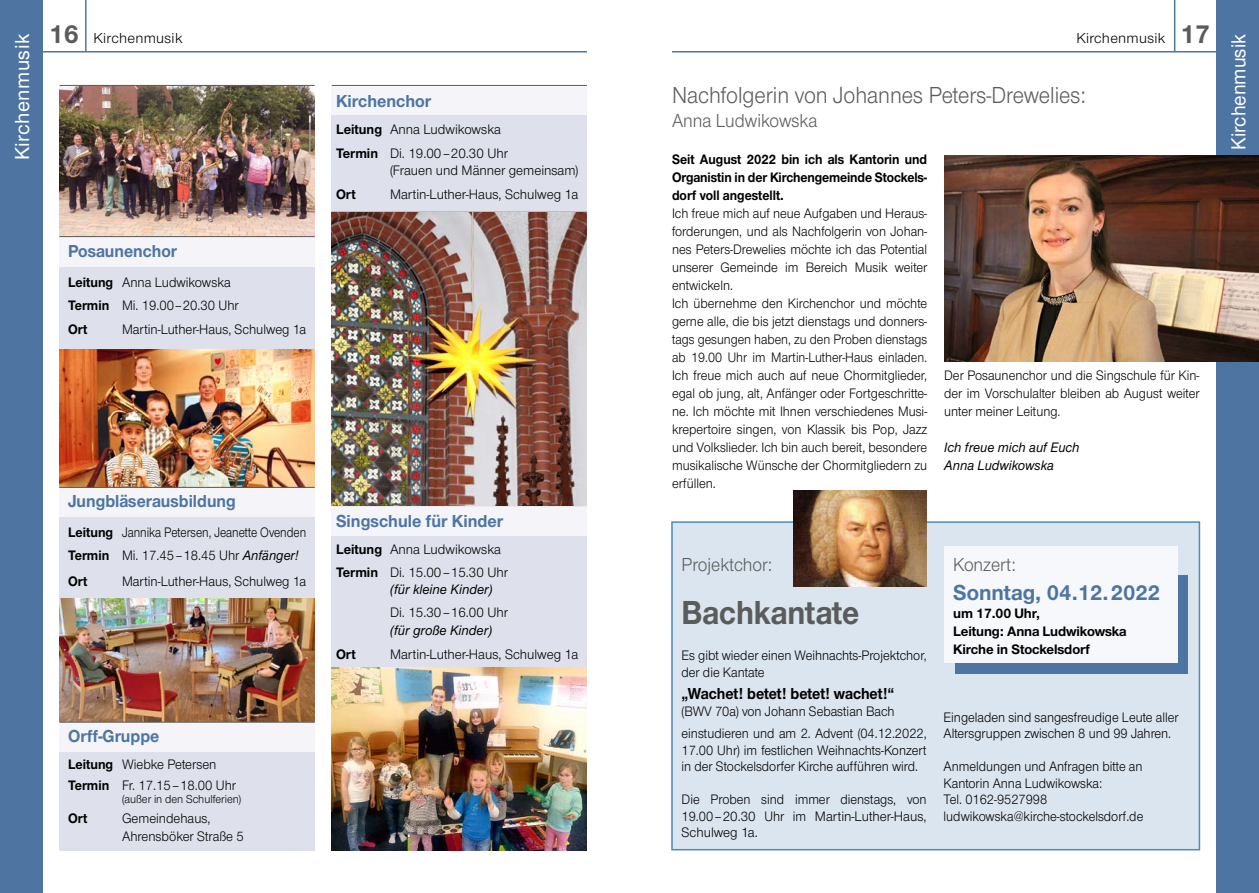
<style>
.page{position:relative;width:1259px;height:893px;background:#fff}
.page>*{position:absolute;margin:0;border:0;box-sizing:border-box;transform-origin:0 0}
.t1{font:700 34.5px "Nordelbica";color:#5a5c5b;scale:.92 1}
.t2{font:700 27px "Nordelbica";color:#5a5c5b}
.t3{font:24px "Nordelbica";color:#5a5c5b;scale:.92 1}
.t4{font:700 22.5px "Nordelbica";color:#4e75a2}
.t5{font:500 21px "Nordelbica";letter-spacing:.005em;color:#fff}
.t6{font:500 21px "Nordelbica";letter-spacing:.005em;color:#fff;scale:.95 1}
.t7{font:19.5px "Nordelbica";color:#5a5c5b;scale:.92 1}
.t8{font:700 18px "Nordelbica";color:#4e75a2;scale:.94 1}
.t9{font:700 18px "Nordelbica";color:#4e75a2;scale:.96 1}
.t10{font:700 16.5px "Nordelbica";letter-spacing:-.005em;color:#000;scale:.92 1}
.t11{font:15px "Nordelbica";letter-spacing:.02em;color:#000}
.t12{font:14.25px/18px "Nordelbica";color:#000;scale:.92 1}
.t13{font:14.25px/23.2px "Nordelbica";color:#000;scale:.96 1}
.t14{font:14.25px/23.7px "Nordelbica";color:#000;scale:.94 1}
.t15{font:700 14.25px/18px "Nordelbica";letter-spacing:-.01em;color:#000;text-align:justify;scale:.92 1}
.t16{font:14.25px/23.2px "Nordelbica";color:#000;scale:.85 1}
.t17{font:700 14.25px/18px "Nordelbica";letter-spacing:-.01em;color:#000}
.t18{font:italic 500 14.25px/18px "Nordelbica";color:#000;scale:.95 1}
.t19{font:italic 500 14.25px "Nordelbica";color:#000;scale:.96 1}
.t20{font:700 14.25px "Nordelbica";letter-spacing:-.01em;color:#000;scale:.94 1}
.t21{font:700 14.25px "Nordelbica";letter-spacing:-.01em;color:#000;scale:.96 1}
.t22{font:12px "Nordelbica";color:#000;scale:.94 1}
.s1{font-weight:700;font-size:27px;color:#5a5c5b}
.s2{font-weight:700}
.s3{font-weight:500;font-style:italic}
</style>
<div class="page">
<div style="left:0;top:0;width:43px;height:893px;background:#4e75a2"></div>
<hr style="left:43px;top:51px;width:544px;height:2px;background:#4e75a2">
<hr style="left:85px;top:0;width:2px;height:51px;background:#4e75a2">
<div style="left:332px;top:85px;width:255px;height:765px;background:#dee1ec"></div>
<div style="left:332px;top:85px;width:255px;height:30px;background:#f4f4f9"></div>
<div style="left:332px;top:506px;width:255px;height:30px;background:#f4f4f9"></div>
<hr style="left:332px;top:85px;width:255px;height:1px;background:#5a5c5b">
<hr style="left:332px;top:212px;width:255px;height:1px;background:#5a5c5b">
<div style="left:60px;top:223px;width:255px;height:627px;background:#dee1ec"></div>
<div style="left:60px;top:237px;width:255px;height:30px;background:#f4f4f9"></div>
<div style="left:60px;top:487px;width:255px;height:30px;background:#f4f4f9"></div>
<div style="left:60px;top:723px;width:255px;height:29px;background:#f4f4f9"></div>
<img style="left:60px;top:598px;width:255px;height:124px">
<img style="left:60px;top:350px;width:255px;height:137px">
<img style="left:332px;top:668px;width:255px;height:182px">
<img style="left:60px;top:86px;width:255px;height:150px">
<div style="left:1216px;top:0;width:43px;height:893px;background:#4e75a2"></div>
<hr style="left:672px;top:51px;width:544px;height:2px;background:#4e75a2">
<hr style="left:1174px;top:0;width:1px;height:51px;background:#4e75a2">
<img style="left:944px;top:156px;width:315px;height:205px">
<hr style="left:60px;top:85px;width:255px;height:1px;background:#5a5c5b">
<hr style="left:60px;top:236px;width:255px;height:1px;background:#5a5c5b">
<hr style="left:60px;top:487px;width:255px;height:1px;background:#5a5c5b">
<div style="left:671px;top:521px;width:529px;height:329px;background:#dbe5f0;border:2px solid #4e8cb1"></div>
<div style="left:955px;top:575px;width:233px;height:98px;background:#4e75a2"></div>
<div style="left:943px;top:546px;width:234px;height:116px;background:#f6f8fb"></div>
<img style="left:793px;top:491px;width:133px;height:96px">
<hr style="left:60px;top:722px;width:255px;height:1px;background:#5a5c5b">
<img style="left:332px;top:213px;width:255px;height:293px">
<h3 class="t5" style="left:10px;top:160px;width:128px;rotate:-90deg">Kirchenmusik</h3>
<p class="t11" style="left:49px;top:29px;width:135px"><span class="s1">16</span> Kirchenmusik</p>
<p class="t8" style="left:68px;top:240px;width:117px">Posaunenchor</p>
<p class="t14" style="left:68px;top:271px;width:183px"><span class="s2">Leitung</span> Anna Ludwikowska<br><span class="s2">Termin</span> Mi. 19.00–20.30 Uhr<br><span class="s2">Ort</span></p>
<p class="t14" style="left:122px;top:318px;width:197px">Martin-Luther-Haus, Schulweg 1a</p>
<p class="t9" style="left:336px;top:91px;width:101px">Kirchenchor</p>
<p class="t13" style="left:336px;top:118px;width:181px"><span class="s2">Leitung</span> Anna Ludwikowska<br><span class="s2">Termin</span> Di. 19.00–20.30 Uhr</p>
<p class="t13" style="left:390px;top:159px;width:198px">(Frauen und Männer gemeinsam)</p>
<p class="t21" style="left:336px;top:186px;width:22px">Ort</p>
<p class="t13" style="left:390px;top:183px;width:197px">Martin-Luther-Haus, Schulweg 1a</p>
<p class="t8" style="left:68px;top:490px;width:180px">Jungbläserausbildung</p>
<p class="t16" style="left:68px;top:521px;width:282px"><span class="s2">Leitung</span> Jannika Petersen, Jeanette Ovenden<br><span class="s2">Termin</span> Mi. 17.45–18.45 Uhr <span class="s3">Anfänger!</span></p>
<p class="t20" style="left:68px;top:572px;width:22px">Ort</p>
<p class="t14" style="left:122px;top:569px;width:197px">Martin-Luther-Haus, Schulweg 1a</p>
<p class="t8" style="left:68px;top:725px;width:99px">Orff-Gruppe</p>
<p class="t14" style="left:68px;top:753px;width:180px;line-height:21px"><span class="s2">Leitung</span> Wiebke Petersen<br><span class="s2">Termin</span> Fr. 17.15–18.00 Uhr</p>
<p class="t22" style="left:122px;top:792px;width:128px">(außer in den Schulferien)</p>
<p class="t20" style="left:68px;top:810px;width:22px">Ort</p>
<p class="t14" style="left:122px;top:810px;width:131px;line-height:17.2px">Gemeindehaus,<br>Ahrensböker Straße 5</p>
<p class="t9" style="left:336px;top:510px;width:176px">Singschule für Kinder</p>
<p class="t13" style="left:336px;top:537px;width:181px"><span class="s2">Leitung</span> Anna Ludwikowska<br><span class="s2">Termin</span> Di. 15.00–15.30 Uhr</p>
<p class="t19" style="left:390px;top:581px;width:108px">(für kleine Kinder)</p>
<p class="t13" style="left:390px;top:601px;width:124px">Di. 15.30–16.00 Uhr</p>
<p class="t19" style="left:390px;top:622px;width:108px">(für große Kinder)</p>
<p class="t21" style="left:336px;top:645px;width:22px">Ort</p>
<p class="t13" style="left:390px;top:642px;width:197px">Martin-Luther-Haus, Schulweg 1a</p>
<p class="t11" style="left:1076px;top:29px;width:90px">Kirchenmusik</p>
<h2 class="t2" style="left:1180px;top:18px;width:32px">17</h2>
<h3 class="t3" style="left:672px;top:82px;width:451px">Nachfolgerin von Johannes Peters-Drewelies:</h3>
<h3 class="t7" style="left:672px;top:110px;width:160px">Anna Ludwikowska</h3>
<p class="t15" style="left:672px;top:150px;width:279px">Seit August 2022 bin ich als Kantorin und Organistin in der Kirchengemeinde Stockels&shy;dorf voll angestellt.</p>
<p class="t12" style="left:672px;top:204px;width:279px">Ich freue mich auf neue Aufgaben und Heraus&shy;forderungen, und als Nachfolgerin von Johan&shy;nes Peters-Drewelies möchte ich das Potential unserer Gemeinde im Bereich Musik weiter entwickeln.<br>Ich übernehme den Kirchenchor und möchte gerne alle, die bis jetzt dienstags und donners&shy;tags gesungen haben, zu den Proben dienstags ab 19.00 Uhr im Martin-Luther-Haus einladen.<br>Ich freue mich auch auf neue Chormitglieder, egal ob jung, alt, Anfänger oder Fortgeschritte&shy;ne. Ich möchte mit Ihnen verschiedenes Musi&shy;krepertoire singen, von Klassik bis Pop, Jazz und Volkslieder. Ich bin auch bereit, besondere musikalische Wünsche der Chormitgliedern zu erfüllen.</p>
<p class="t12" style="left:944px;top:367px;width:279px;text-align:justify">Der Posaunenchor und die Singschule für Kin&shy;der im Vorschulalter bleiben ab August weiter unter meiner Leitung.</p>
<p class="t18" style="left:944px;top:439px;width:144px">Ich freue mich auf Euch<br>Anna Ludwikowska</p>
<h3 class="t6" style="left:1226px;top:150px;width:123px;rotate:-90deg">Kirchenmusik</h3>
<h3 class="t7" style="left:681px;top:554px;width:100px">Projektchor:</h3>
<h1 class="t1" style="left:681px;top:592px;width:195px">Bachkantate</h1>
<p class="t12" style="left:681px;top:647px;width:268px;line-height:16.5px">Es gibt wieder einen Weihnachts-Projektchor, der die Kantate</p>
<p class="t10" style="left:681px;top:684px;width:233px">„Wachet! betet! betet! wachet!“</p>
<p class="t12" style="left:681px;top:700px;width:268px;line-height:22.5px">(BWV 70a) von Johann Sebastian Bach einstudieren und am 2. Advent (04.12.2022,</p>
<p class="t12" style="left:681px;top:742px;width:268px;line-height:16.5px">17.00 Uhr) im festlichen Weihnachts-Konzert in der Stockelsdorfer Kirche aufführen wird.</p>
<p class="t12" style="left:681px;top:791px;width:268px;line-height:16.5px;text-align:justify">Die Proben sind immer dienstags, von 19.00–20.30 Uhr im Martin-Luther-Haus, Schulweg 1a.</p>
<h3 class="t7" style="left:953px;top:554px;width:70px">Konzert:</h3>
<h3 class="t4" style="left:953px;top:579px;width:209px">Sonntag, 04.12.2022</h3>
<p class="t17" style="left:953px;top:604px;width:175px">um 17.00 Uhr,<br>Leitung: Anna Ludwikowska<br>Kirche in Stockelsdorf</p>
<p class="t12" style="left:943px;top:709px;width:257px;line-height:16.5px">Eingeladen sind sangesfreudige Leute aller<br>Altersgruppen zwischen 8 und 99 Jahren.</p>
<p class="t12" style="left:943px;top:758px;width:219px;line-height:16.5px">Anmeldungen und Anfragen bitte an<br>Kantorin Anna Ludwikowska:<br>Tel. 0162-9527998 ludwikowska@kirche-stockelsdorf.de</p>
</div>
